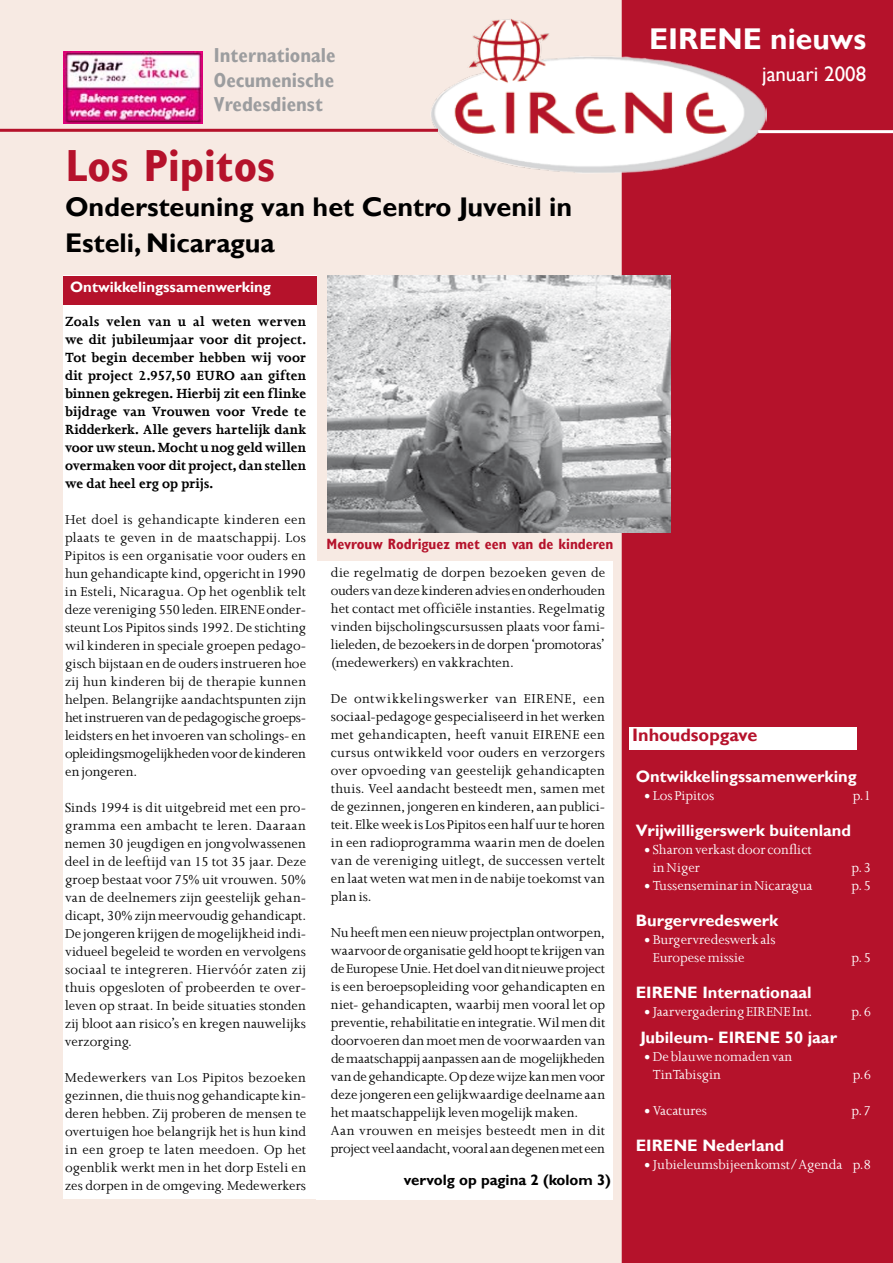
<style>
.page{position:relative;width:893px;height:1263px;background:#f7eae3}
.page>*{position:absolute;margin:0;border:0;box-sizing:border-box;transform-origin:0 0}
.t1{font:700 condensed 45px "Gill Sans";color:#b5122b}
.t2{font:700 30px "Gill Sans";color:#fff}
.t3{font:700 27px/36px "Gill Sans";color:#000}
.t4{font:21px "Gill Sans";color:#fff}
.t5{font:700 condensed 20.25px/24.3px "Gill Sans";color:#9c9d9f;text-align:justify}
.t6{font:700 18px "Gill Sans";color:#b5122b}
.t7{font:700 16.5px "Gill Sans";color:#fff}
.t8{font:15px/18px "Joanna";color:#000;text-align:justify}
.t9{font:700 15px/18px "Joanna";color:#000;text-align:justify}
.t10{font:15px/18px "Joanna";color:#fff}
.t11{font:700 15px "Gill Sans";color:#fff}
.t12{font:700 15px "Gill Sans";color:#000}
.t13{font:700 condensed 14.85px "Gill Sans";color:#b5122b}
.s1{font-size:18px}
</style>
<div class="page">
<div style="left:64px;top:276px;width:253px;height:923px;background:#fff"></div>
<div style="left:622px;top:0;width:271px;height:1263px;background:#b5122b"></div>
<div style="left:316px;top:561px;width:296px;height:638px;background:#fff"></div>
<div style="left:629px;top:727px;width:228px;height:23px;background:#fff"></div>
<img style="left:64px;top:51px;width:138px;height:72px">
<img style="left:431px;top:18px;width:336px;height:156px">
<hr style="left:0;top:129px;width:438px;height:3px;background:#b5122b">
<hr style="left:758px;top:130px;width:135px;height:3px;background:#fff">
<div style="left:64px;top:276px;width:253px;height:28px;background:#b5122b"></div>
<img style="left:327px;top:276px;width:343px;height:257px">
<svg style="left:832px;top:1201px;width:3px;height:11px"></svg>
<h3 class="t5" style="left:214px;top:43px;width:123px">Internationale Oecumenische Vredesdienst</h3>
<h1 class="t1" style="left:66px;top:139px;width:211px">Los Pipitos</h1>
<h3 class="t3" style="left:65px;top:189px;width:509px">Ondersteuning van het Centro Juvenil in<br>Esteli, Nicaragua</h3>
<p class="t11" style="left:70px;top:278px;width:202px">Ontwikkelingssamenwerking</p>
<p class="t9" style="left:65px;top:312px;width:243px">Zoals velen van u al weten werven we dit jubileumjaar voor dit project.<br>Tot begin december hebben wij voor dit project 2.957,50 EURO aan giften binnen gekregen. Hierbij zit een flinke bijdrage van Vrouwen voor Vrede te Ridderkerk. Alle gevers hartelijk dank voor uw steun. Mocht u nog geld willen overmaken voor dit project, dan stellen we dat heel erg op prijs.</p>
<p class="t8" style="left:65px;top:510px;width:243px">Het doel is gehandicapte kinderen een plaats te geven in de maatschappij. Los Pipitos is een organisatie voor ouders en hun gehandicapte kind, opgerichtin 1990 in Esteli, Nicaragua. Op het ogenblik telt deze vereniging 550leden. EIRENE onder&shy;steunt Los Pipitos sinds 1992. De stichting wil kinderen in speciale groepen pedago&shy;gisch bijstaan en de oudersinstrueren hoe zij hun kinderen bij de therapie kunnen helpen. Belangrijke aandachtspunten zijn hetinstruerenvandepedagogischegroeps&shy;leidsters en hetinvoeren van scholings- en opleidingsmogelijkhedenvoordekinderen en jongeren.</p>
<p class="t8" style="left:65px;top:798px;width:243px">Sinds 1994 is dit uitgebreid met een pro&shy;gramma een ambacht te leren. Daaraan nemen 30 jeugdigen en jongvolwassenen deel in de leeftijd van 15 tot 35 jaar. Deze groep bestaat voor 75% uit vrouwen. 50% van de deelnemers zijn geestelijk gehan&shy;dicapt, 30%zijn meervoudig gehandicapt.<br>De jongeren krijgen de mogelijkheid indi&shy;vidueel begeleid te worden en vervolgens sociaal te integreren. Hiervóór zaten zij thuis opgesloten of probeerden te over&shy;leven op straat. In beide situaties stonden zij bloot aan risico’s en kregen nauwelijks verzorging.</p>
<p class="t8" style="left:65px;top:1068px;width:243px">Medewerkers van Los Pipitos bezoeken gezinnen, die thuis nog gehandicapte kin&shy;deren hebben. Zij proberen de mensen te overtuigen hoe belangrijk het is hun kind in een groep te laten meedoen. Op het ogenblik werkt men in het dorp Esteli en zes dorpen in de omgeving. Medewerkers</p>
<p class="t13" style="left:327px;top:535px;width:288px">Mevrouw Rodriguez met een van de kinderen</p>
<p class="t8" style="left:331px;top:563px;width:276px">die regelmatig de dorpen bezoeken geven de ouders vandezekinderenadvies enonderhouden het contact met officiële instanties. Regelmatig vinden bijscholingscursussen plaats voor fami&shy;lieleden,debezoekersindedorpen‘promotoras’ (medewerkers) en vakkrachten.</p>
<p class="t8" style="left:331px;top:689px;width:276px">De ontwikkelingswerker van EIRENE, een sociaal-pedagoge gespecialiseerd in het werken met gehandicapten, heeft vanuit EIRENE een cursus ontwikkeld voor ouders en verzorgers over opvoeding van geestelijk gehandicapten thuis. Veel aandacht besteedt men, samen met de gezinnen,jongeren en kinderen, aan publici&shy;teit. Elkeweek is Los Pipitos eenhalfuurtehoren in een radioprogramma waarin men de doelen van de vereniging uitlegt, de successen vertelt en laatwetenwat men in de nabije toekomst van plan is.</p>
<p class="t8" style="left:331px;top:923px;width:276px;text-align:left">Nuheeftmeneennieuwprojectplanontworpen, waarvoordeorganisatiegeldhooptte krijgenvan deEuropeseUnie.Hetdoel vanditnieuweproject is een beroepsopleiding voor gehandicapten en niet- gehandicapten, waarbij men vooral let op preventie,rehabilitatie enintegratie.Wilmendit doorvoeren dan moet men de voorwaarden van demaatschappij aanpassenaande mogelijkheden vandegehandicapte.Opdezewijzekanmenvoor deze jongeren een gelijkwaardige deelname aan het maatschappelijk leven mogelijk maken.<br>Aan vrouwen en meisjes besteedt men in dit projectveel aandacht,vooral aandegenenmeteen</p>
<p class="t12" style="left:404px;top:1171px;width:209px">vervolg op pagina 2 (kolom 3)</p>
<h2 class="t2" style="left:649px;top:22px;width:219px">EIRENE nieuws</h2>
<h3 class="t4" style="left:762px;top:62px;width:106px">januari 2008</h3>
<p class="t6" style="left:632px;top:724px;width:126px">Inhoudsopgave</p>
<p class="t7" style="left:636px;top:767px;width:222px">Ontwikkelingssamenwerking</p>
<p class="t10" style="left:644px;top:786px;width:72px"><span class="s1">•</span> Los Pipitos</p>
<p class="t10" style="left:853px;top:786px;width:20px">p.1</p>
<p class="t7" style="left:636px;top:821px;width:217px">Vrijwilligerswerk buitenland</p>
<p class="t10" style="left:653px;top:840px;width:160px;text-indent:-9px"><span class="s1">•</span> Sharonverkastdoor conflict inNiger</p>
<p class="t10" style="left:851px;top:858px;width:21px">p.3</p>
<p class="t10" style="left:644px;top:876px;width:170px"><span class="s1">•</span> TussenseminarinNicaragua</p>
<p class="t10" style="left:851px;top:876px;width:21px">p.5</p>
<p class="t7" style="left:636px;top:911px;width:144px">Burgervredeswerk</p>
<p class="t10" style="left:653px;top:930px;width:124px;text-indent:-9px"><span class="s1">•</span> Burgervredeswerk als<br>Europesemissie</p>
<p class="t10" style="left:851px;top:948px;width:21px">p.5</p>
<p class="t7" style="left:636px;top:983px;width:177px">EIRENE Internationaal</p>
<p class="t10" style="left:644px;top:1002px;width:170px"><span class="s1">•</span> Jaarvergadering EIRENE Int.</p>
<p class="t10" style="left:851px;top:1002px;width:21px">p.6</p>
<p class="t7" style="left:640px;top:1028px;width:198px">Jubileum- EIRENE 50 jaar</p>
<p class="t10" style="left:653px;top:1047px;width:141px;text-indent:-9px"><span class="s1">•</span> Deblauwenomadenvan<br>TinTabisgin</p>
<p class="t10" style="left:853px;top:1065px;width:20px">p.6</p>
<p class="t10" style="left:644px;top:1101px;width:64px"><span class="s1">•</span> Vacatures</p>
<p class="t10" style="left:851px;top:1101px;width:21px">p.7</p>
<p class="t7" style="left:636px;top:1136px;width:150px">EIRENE Nederland</p>
<p class="t10" style="left:644px;top:1155px;width:229px"><span class="s1">•</span> Jubieleumsbijeenkomst/Agenda p.8</p>
</div>
